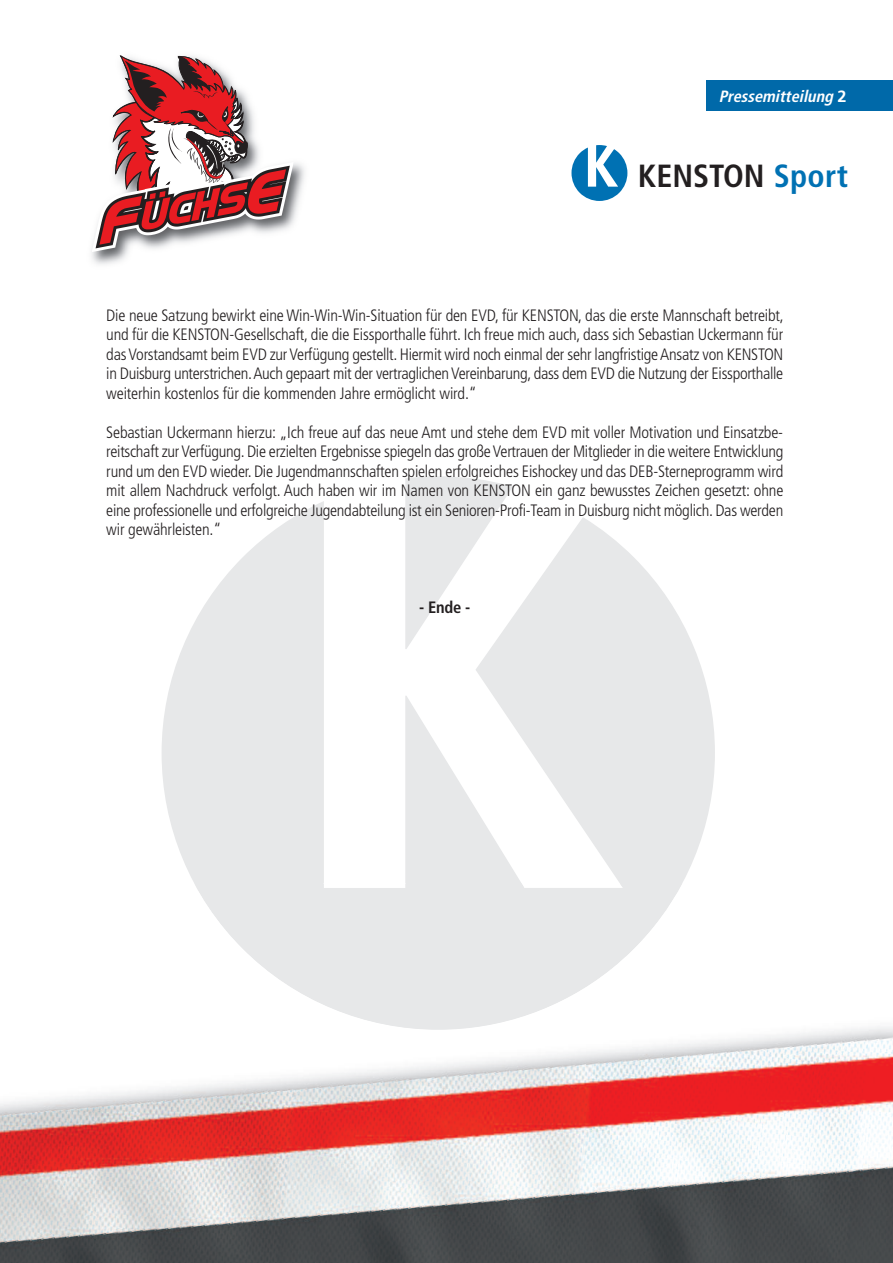
<style>
.page{position:relative;width:893px;height:1263px;background:#fff}
.page>*{position:absolute;margin:0;border:0;box-sizing:border-box;transform-origin:0 0}
.t1{font:700 condensed 32.1px "Frutiger";color:#231f20}
.t2{font:300 condensed 16.5px/19.5px "Frutiger";letter-spacing:-.01em;color:#231f20;text-align:justify}
.t3{font:700 condensed 16.5px "Frutiger";color:#231f20}
.t4{font:italic 700 condensed 16.35px "Frutiger";color:#fff}
.s1{font-style:normal;font-stretch:normal}
.s2{color:#0071b3}
</style>
<div class="page">
<svg style="left:405px;top:476px;width:108px;height:25px;background:#eaebec"></svg>
<svg style="left:162px;top:501px;width:553px;height:382px;fill:#e7e8e9"></svg>
<div style="left:706px;top:81px;width:187px;height:30px;background:#0069a9"></div>
<svg style="left:571px;top:145px;width:56px;height:56px"></svg>
<img style="left:91px;top:163px;width:214px;height:102px">
<svg style="left:92px;top:55px;width:202px;height:197px"></svg>
<img style="left:0;top:904px;width:893px;height:359px">
<img style="left:225px;top:929px;width:385px;height:101px">
<p class="t4" style="left:719px;top:89px;width:129px">Pressemitteilung <span class="s1">2</span></p>
<h1 class="t1" style="left:638px;top:163px;width:212px">KENSTON <span class="s2">Sport</span></h1>
<p class="t2" style="left:106px;top:306px;width:679px">Die neue Satzung bewirkt eine Win-Win-Win-Situation für den EVD, für KENSTON, das die erste Mannschaft betreibt, und für die KENSTON-Gesellschaft, die die Eissporthalle führt. Ich freue mich auch, dass sich Sebastian Uckermann für dasVorstandsamt beim EVD zurVerfügung gestellt. Hiermit wird noch einmal der sehr langfristigeAnsatz von KENSTON in Duisburg unterstrichen.Auch gepaart mit der vertraglichenVereinbarung, dass dem EVD die Nutzung der Eissporthalle weiterhin kostenlos für die kommenden Jahre ermöglicht wird.“</p>
<p class="t2" style="left:106px;top:423px;width:678px">Sebastian Uckermann hierzu: „Ich freue auf das neue Amt und stehe dem EVD mit voller Motivation und Einsatzbe&shy;reitschaft zurVerfügung. Die erzielten Ergebnisse spiegeln das großeVertrauen der Mitglieder in die weitere Entwicklung rund um den EVD wieder. Die Jugendmannschaften spielen erfolgreiches Eishockey und das DEB-Sterneprogramm wird mit allem Nachdruck verfolgt. Auch haben wir im Namen von KENSTON ein ganz bewusstes Zeichen gesetzt: ohne eine professionelle und erfolgreiche Jugendabteilung ist ein Senioren-Profi-Team in Duisburg nicht möglich. Das werden wir gewährleisten.“</p>
<p class="t3" style="left:419px;top:601px;width:53px">- Ende -</p>
</div>
